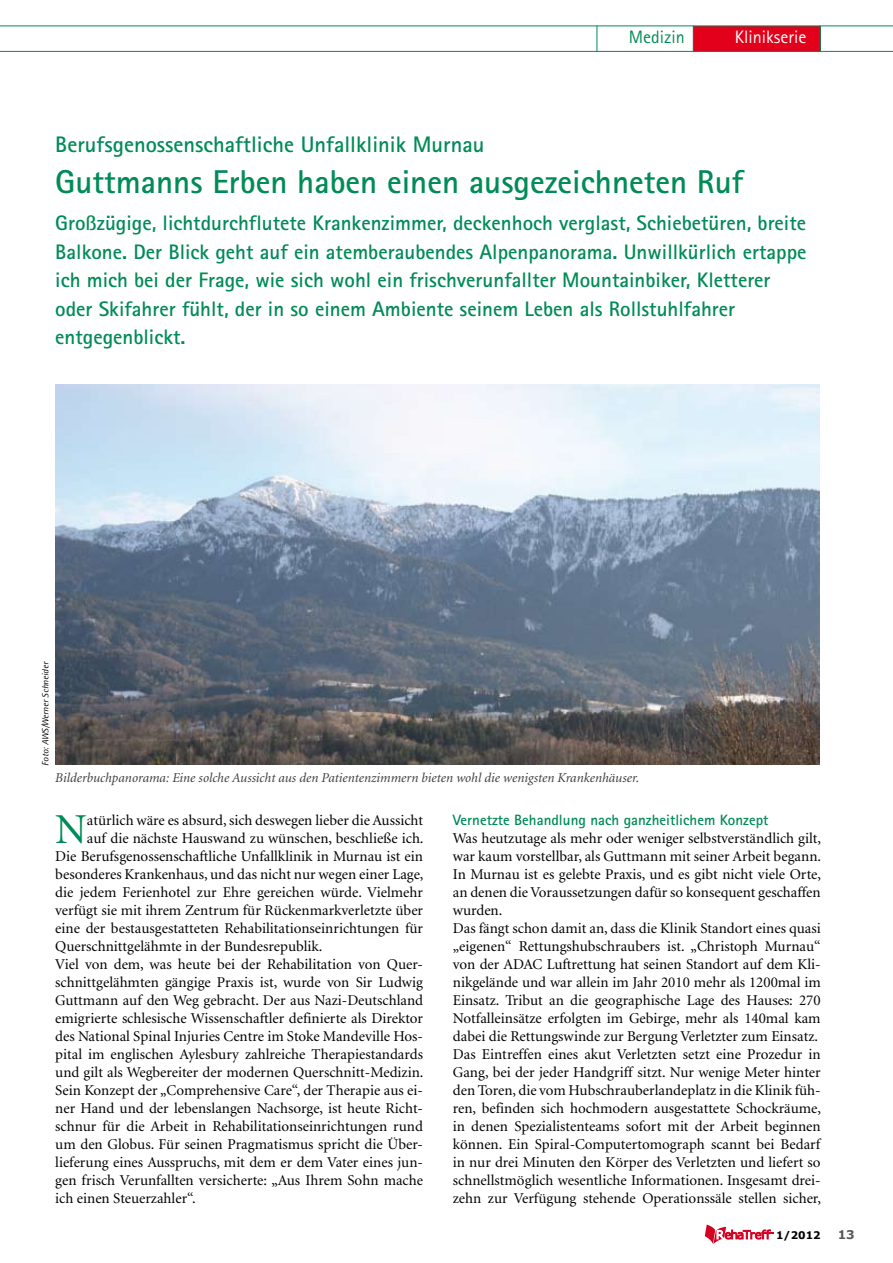
<style>
.page{position:relative;width:893px;height:1263px;background:#fff}
.page>*{position:absolute;margin:0;border:0;box-sizing:border-box;transform-origin:0 0}
.t1{font:42.75px "Minion";color:#008b58}
.t2{font:700 33px "Rotis Sans Serif";color:#008b58}
.t3{font:700 22.5px "Rotis Sans Serif";color:#008b58}
.t4{font:700 21px/28.5px "Rotis Sans Serif";color:#008b58}
.t5{font:18px "Rotis Sans Serif";color:#fff}
.t6{font:18px "Rotis Sans Serif";color:#008b58}
.t7{font:15px/18px "Minion";color:#000}
.t8{font:700 15px "Rotis Sans Serif";color:#008b58}
.t9{font:italic 13.5px "Minion";color:#3e3e40}
.t10{font:700 12px "Verdana";color:#58585a}
.t11{font:700 10.5px "Verdana";color:#000}
.t12{font:italic 9px "Rotis Semi Sans";color:#000}
</style>
<div class="page">
<svg style="left:705px;top:1224px;width:68px;height:20px"></svg>
<div style="left:693px;top:26px;width:128px;height:25px;background:#e2001a"></div>
<hr style="left:0;top:26px;width:893px;height:1px;background:#008b58">
<hr style="left:0;top:51px;width:893px;height:1px;background:#008b58">
<svg style="left:597px;top:26px;width:1px;height:25px"></svg>
<svg style="left:820px;top:26px;width:1px;height:25px"></svg>
<svg style="left:693px;top:26px;width:1px;height:25px"></svg>
<img style="left:55px;top:384px;width:765px;height:380px">
<p class="t6" style="left:629px;top:26px;width:57px">Medizin</p>
<p class="t5" style="left:735px;top:26px;width:73px">Klinikserie</p>
<h3 class="t3" style="left:55px;top:130px;width:431px">Berufsgenossenschaftliche Unfallklinik Murnau</h3>
<h2 class="t2" style="left:55px;top:161px;width:690px">Guttmanns Erben haben einen ausgezeichneten Ruf</h2>
<p class="t4" style="left:55px;top:208px;width:753px">Großzügige, lichtdurchflutete Krankenzimmer, deckenhoch verglast, Schiebetüren, breite Balkone. Der Blick geht auf ein atemberaubendes Alpenpanorama. Unwillkürlich ertappe ich mich bei der Frage, wie sich wohl ein frischverunfallter Mountainbiker, Kletterer oder Skifahrer fühlt, der in so einem Ambiente seinem Leben als Rollstuhlfahrer entgegenblickt.</p>
<p class="t12" style="left:40px;top:766px;width:105px;rotate:-90deg">Foto: AWS/Werner Schneider</p>
<p class="t9" style="left:55px;top:771px;width:586px">Bilderbuchpanorama: Eine solche Aussicht aus den Patientenzimmern bieten wohl die wenigsten Krankenhäuser.</p>
<h1 class="t1" style="left:55px;top:808px;width:33px">N</h1>
<p class="t7" style="left:87px;top:812px;width:338px">atürlich wäre es absurd, sich deswegen lieber die Aussicht</p>
<p class="t7" style="left:87px;top:830px;width:338px">auf die nächste Hauswand zu wünschen, beschließe ich.</p>
<p class="t7" style="left:55px;top:848px;width:369px">Die Berufsgenossenschaftliche Unfallklinik in Murnau ist ein</p>
<p class="t7" style="left:55px;top:866px;width:370px">besonderes Krankenhaus, und das nicht nur wegen einer Lage,</p>
<p class="t7" style="left:55px;top:884px;width:369px">die jedem Ferienhotel zur Ehre gereichen würde. Vielmehr</p>
<p class="t7" style="left:55px;top:902px;width:369px">verfügt sie mit ihrem Zentrum für Rückenmarkverletzte über</p>
<p class="t7" style="left:55px;top:920px;width:369px">eine der bestausgestatteten Rehabilitationseinrichtungen für</p>
<p class="t7" style="left:55px;top:938px;width:269px">Querschnittgelähmte in der Bundesrepublik.</p>
<p class="t7" style="left:55px;top:956px;width:369px">Viel von dem, was heute bei der Rehabilitation von Quer-</p>
<p class="t7" style="left:55px;top:974px;width:369px">schnittgelähmten gängige Praxis ist, wurde von Sir Ludwig</p>
<p class="t7" style="left:55px;top:992px;width:369px">Guttmann auf den Weg gebracht. Der aus Nazi-Deutschland</p>
<p class="t7" style="left:55px;top:1010px;width:369px">emigrierte schlesische Wissenschaftler definierte als Direktor</p>
<p class="t7" style="left:55px;top:1028px;width:369px">des National Spinal Injuries Centre im Stoke Mandeville Hos-</p>
<p class="t7" style="left:55px;top:1046px;width:369px">pital im englischen Aylesbury zahlreiche Therapiestandards</p>
<p class="t7" style="left:55px;top:1064px;width:370px">und gilt als Wegbereiter der modernen Querschnitt-Medizin.</p>
<p class="t7" style="left:55px;top:1082px;width:369px">Sein Konzept der „Comprehensive Care“, der Therapie aus ei-</p>
<p class="t7" style="left:55px;top:1100px;width:369px">ner Hand und der lebenslangen Nachsorge, ist heute Richt-</p>
<p class="t7" style="left:55px;top:1118px;width:369px">schnur für die Arbeit in Rehabilitationseinrichtungen rund</p>
<p class="t7" style="left:55px;top:1136px;width:369px">um den Globus. Für seinen Pragmatismus spricht die Über-</p>
<p class="t7" style="left:55px;top:1154px;width:369px">lieferung eines Ausspruchs, mit dem er dem Vater eines jun-</p>
<p class="t7" style="left:55px;top:1172px;width:369px">gen frisch Verunfallten versicherte: „Aus Ihrem Sohn mache</p>
<p class="t7" style="left:55px;top:1190px;width:142px">ich einen Steuerzahler“.</p>
<p class="t8" style="left:453px;top:810px;width:317px">Vernetzte Behandlung nach ganzheitlichem Konzept</p>
<p class="t7" style="left:453px;top:830px;width:370px">Was heutzutage als mehr oder weniger selbstverständlich gilt, war kaum vorstellbar, als Guttmann mit seiner Arbeit begann.<br>In Murnau ist es gelebte Praxis, und es gibt nicht viele Orte, an denen die Voraussetzungen dafür so konsequent geschaffen wurden.<br>Das fängt schon damit an, dass die Klinik Standort eines quasi „eigenen“ Rettungshubschraubers ist. „Christoph Murnau“ von der ADAC Luftrettung hat seinen Standort auf dem Kli&shy;nikgelände und war allein im Jahr 2010 mehr als 1200mal im Einsatz. Tribut an die geographische Lage des Hauses: 270<br>Notfalleinsätze erfolgten im Gebirge, mehr als 140mal kam dabei die Rettungswinde zur Bergung Verletzter zum Einsatz.<br>Das Eintreffen eines akut Verletzten setzt eine Prozedur in Gang, bei der jeder Handgriff sitzt. Nur wenige Meter hinter den Toren, die vom Hubschrauberlandeplatz in die Klinik füh&shy;ren, befinden sich hochmodern ausgestattete Schockräume, in denen Spezialistenteams sofort mit der Arbeit beginnen können. Ein Spiral-Computertomograph scannt bei Bedarf in nur drei Minuten den Körper des Verletzten und liefert so schnellstmöglich wesentliche Informationen. Insgesamt drei&shy;zehn zur Verfügung stehende Operationssäle stellen sicher,</p>
<p class="t11" style="left:776px;top:1228px;width:46px">1/2012</p>
<p class="t10" style="left:838px;top:1227px;width:19px">13</p>
</div>
